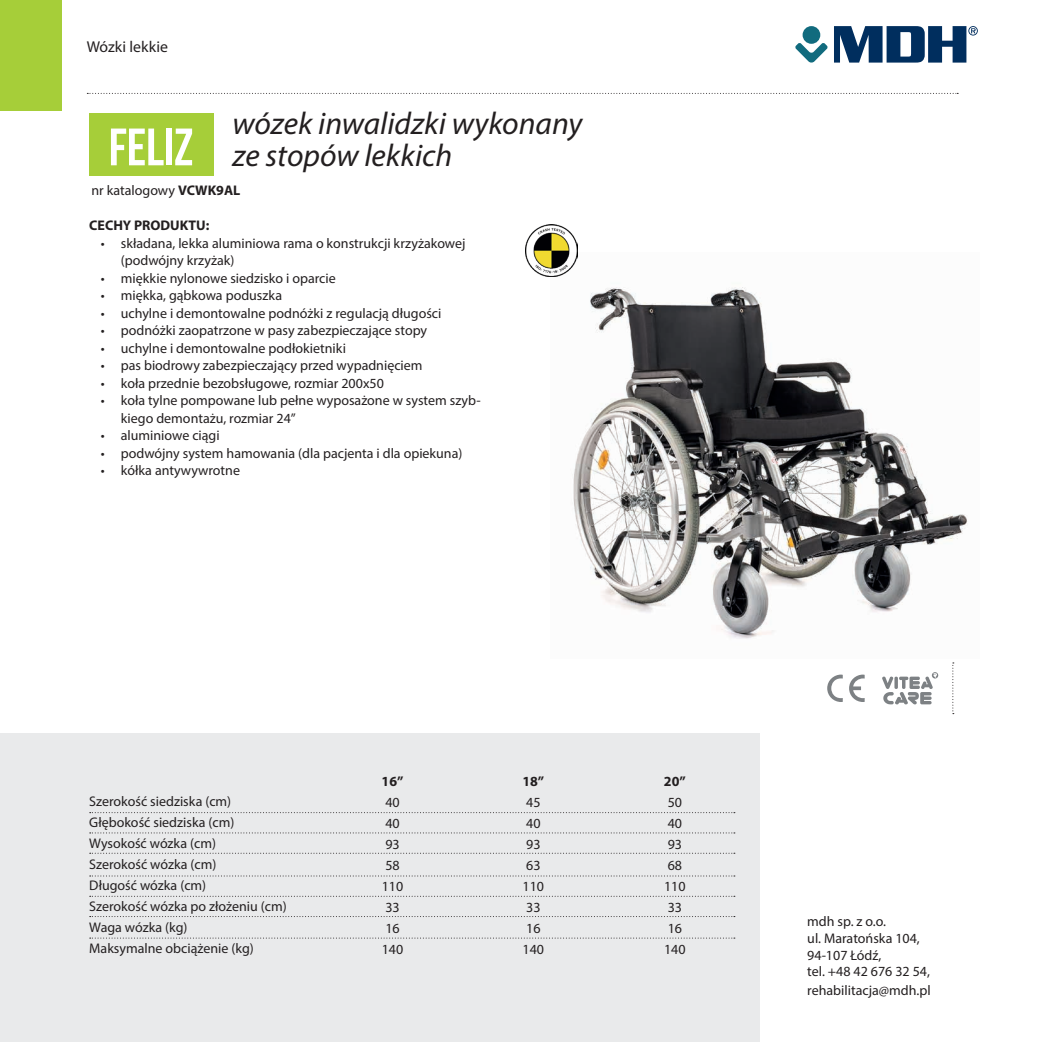
<style>
.page{position:relative;width:1042px;height:1042px;background:#fff}
.page>*{position:absolute;margin:0;border:0;box-sizing:border-box;transform-origin:0 0}
.t1{font:52.5px "Bebas Neue";color:#fff}
.t2{font:italic 31.5px/31.5px "Myriad Pro";color:#231f20}
.t3{font:15.75px "Myriad Pro";color:#231f20}
.t4{font:14px/21px "Myriad Pro";color:#231f20}
.t5{font:700 14px "Myriad Pro";color:#231f20}
.s1{font-weight:700}
</style>
<div class="page">
<div style="left:0;top:0;width:62px;height:111px;background:#a6ce39"></div>
<svg style="left:87px;top:93px;width:871px;height:1px"></svg>
<svg style="left:834px;top:26px;width:144px;height:37px"></svg>
<div style="left:802px;top:26px;width:18px;height:18px;background:#116b7e;border-radius:50%"></div>
<svg style="left:795px;top:43px;width:33px;height:20px"></svg>
<img style="left:573px;top:287px;width:395px;height:352px">
<div style="left:89px;top:113px;width:125px;height:62px;background:#a6ce39"></div>
<div style="left:0;top:733px;width:759px;height:309px;background:#e9eaeb"></div>
<svg style="left:90px;top:812px;width:645px;height:1px"></svg>
<svg style="left:90px;top:832px;width:645px;height:1px"></svg>
<svg style="left:90px;top:853px;width:645px;height:1px"></svg>
<svg style="left:90px;top:875px;width:645px;height:1px"></svg>
<svg style="left:90px;top:896px;width:645px;height:1px"></svg>
<svg style="left:90px;top:916px;width:645px;height:1px"></svg>
<svg style="left:90px;top:937px;width:645px;height:1px"></svg>
<svg style="left:952px;top:662px;width:2px;height:52px"></svg>
<img style="left:526px;top:225px;width:52px;height:52px">
<svg style="left:827px;top:674px;width:37px;height:28px"></svg>
<svg style="left:882px;top:672px;width:56px;height:32px"></svg>
<p class="t3" style="left:87px;top:37px;width:83px">Wózki lekkie</p>
<h1 class="t1" style="left:109px;top:118px;width:86px">feliz</h1>
<h2 class="t2" style="left:233px;top:108px;width:351px">wózek inwalidzki wykonany ze stopów lekkich</h2>
<p class="t4" style="left:91px;top:180px;width:151px">nr katalogowy <span class="s1">VCWK9AL</span></p>
<p class="t5" style="left:89px;top:216px;width:122px">CECHY PRODUKTU:</p>
<p class="t4" style="left:121px;top:234px;width:346px;line-height:17.5px;text-indent:-20px">• składana, lekka aluminiowa rama o konstrukcji krzyżakowej (podwójny krzyżak)</p>
<p class="t4" style="left:101px;top:267px;width:236px">• miękkie nylonowe siedzisko i oparcie</p>
<p class="t4" style="left:101px;top:285px;width:183px">• miękka, gąbkowa poduszka</p>
<p class="t4" style="left:101px;top:302px;width:342px">• uchylne i demontowalne podnóżki z regulacją długości</p>
<p class="t4" style="left:101px;top:320px;width:328px">• podnóżki zaopatrzone w pasy zabezpieczające stopy</p>
<p class="t4" style="left:101px;top:337px;width:246px">• uchylne i demontowalne podłokietniki</p>
<p class="t4" style="left:101px;top:355px;width:323px">• pas biodrowy zabezpieczający przed wypadnięciem</p>
<p class="t4" style="left:101px;top:372px;width:284px">• koła przednie bezobsługowe, rozmiar 200x50</p>
<p class="t4" style="left:121px;top:392px;width:361px;line-height:17.5px;text-indent:-20px">• koła tylne pompowane lub pełne wyposażone w system szyb&shy;kiego demontażu, rozmiar 24”</p>
<p class="t4" style="left:101px;top:425px;width:120px">• aluminiowe ciągi</p>
<p class="t4" style="left:101px;top:442px;width:363px">• podwójny system hamowania (dla pacjenta i dla opiekuna)</p>
<p class="t4" style="left:101px;top:460px;width:141px">• kółka antywywrotne</p>
<p class="t4" style="left:89px;top:790px;width:199px">Szerokość siedziska (cm)<br>Głębokość siedziska (cm)<br>Wysokość wózka (cm)<br>Szerokość wózka (cm)<br>Długość wózka (cm)<br>Szerokość wózka po złożeniu (cm)<br>Waga wózka (kg)<br>Maksymalne obciążenie (kg)</p>
<p class="t5" style="left:381px;top:772px;width:23px">16”</p>
<p class="t4" style="left:382px;top:791px;width:23px">40<br>40<br>93<br>58<br>110<br>33<br>16<br>140</p>
<p class="t5" style="left:522px;top:772px;width:23px">18”</p>
<p class="t4" style="left:522px;top:791px;width:23px">45<br>40<br>93<br>63<br>110<br>33<br>16<br>140</p>
<p class="t5" style="left:664px;top:772px;width:23px">20”</p>
<p class="t4" style="left:664px;top:791px;width:23px">50<br>40<br>93<br>68<br>110<br>33<br>16<br>140</p>
<p class="t4" style="left:807px;top:912px;width:124px;line-height:16.8px">mdh sp. z o.o.<br>ul. Maratońska 104,<br>94-107 Łódź,<br>tel. +48 42 676 32 54,</p>
<p class="t4" style="left:807px;top:980px;width:125px">rehabilitacja@mdh.pl</p>
</div>
